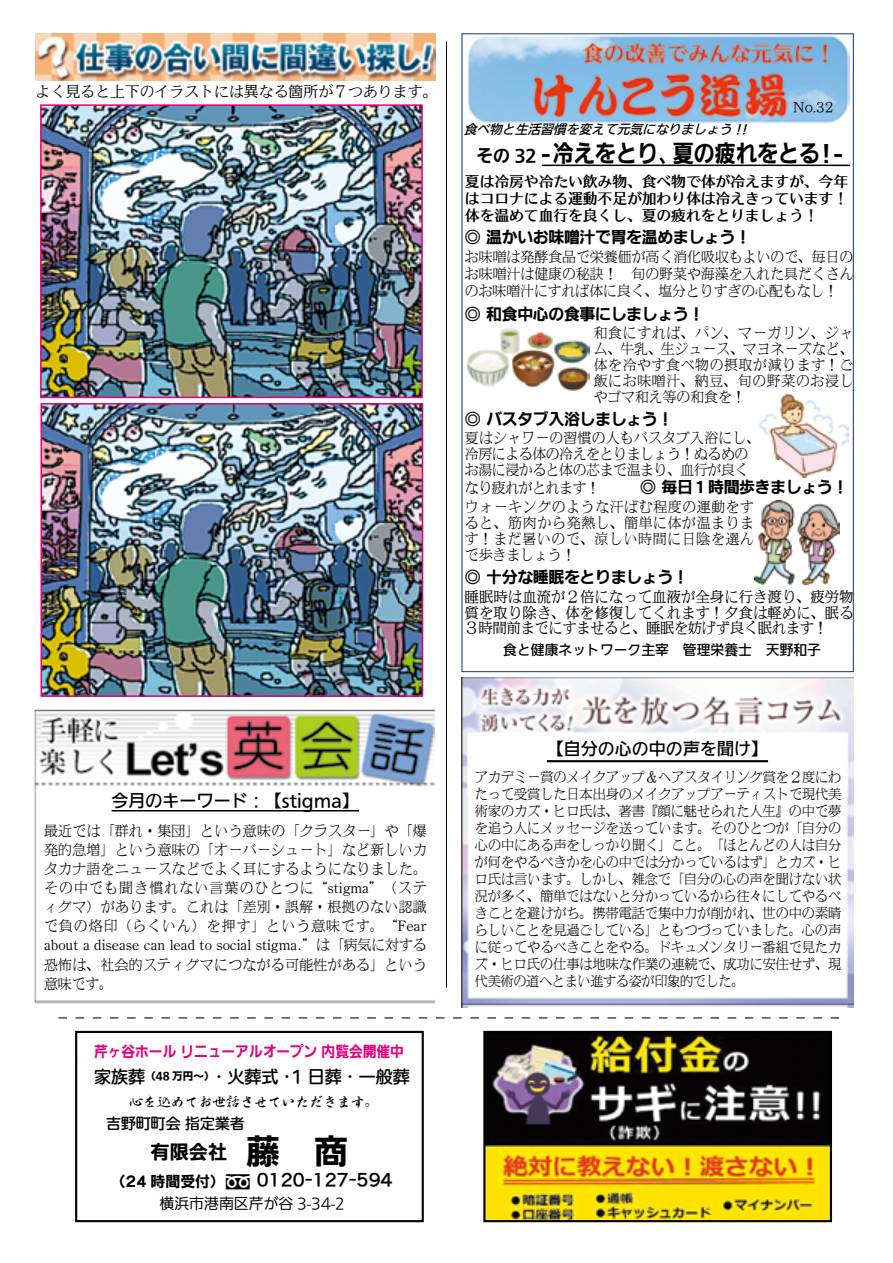
<style>
.page{position:relative;width:893px;height:1263px;background:#fff}
.page>*{position:absolute;margin:0;border:0;box-sizing:border-box;transform-origin:0 0}
.t1{font:700 23.4px "Iwa UD Go Dsp Pro";color:#000;scale:.9 1}
.t2{font:700 19.2px "Iwa Go O Kn Pro";color:#000}
.t3{font:700 19.2px "Iwa UD Go Dsp Pro";color:#000}
.t4{font:500 16.95px "Iwa UDR Go Pro";color:#000}
.t5{font:500 16.95px "Iwa UD Go Dsp Pro";color:#000}
.t6{font:500 16.95px "Iwa UD Go Hon Pro";color:#000}
.t7{font:700 15.9px "Iwa N Go Pro";letter-spacing:-.025em;color:#000}
.t8{font:700 14.85px/17px "Iwa Min Go Pro";letter-spacing:-.01em;color:#000;text-align:justify}
.t9{font:100 14.85px "Iwa UD Min Pro";color:#000}
.t10{font:700 14.85px "Iwa UD Go Dsp Pro";color:#e4007f;scale:.92 1}
.t11{font:100 14.85px "Iwa UD Go Hon Pro";color:#000}
.t12{font:500 14.85px "Iwa UDR Go Pro";color:#000}
.t13{font:700 14.85px "Iwa N Go Pro";color:#000}
.t14{font:100 13.8px/19.2px "Iwa M News Pro";letter-spacing:.005em;color:#000;text-align:justify}
.t15{font:500 13.8px/15.9px "Iwa M News Pro";letter-spacing:.01em;color:#000;text-align:justify}
.t16{font:100 13.8px/15.9px "Iwa M News Pro";letter-spacing:-.025em;color:#000}
.t17{font:500 13.8px "Iwa UD Go Hon Pro";color:#000}
.t18{font:13.8px "Hakusyu Gyosyo";color:#000}
.t19{font:100 13.35px/17px "Iwa M News Pro";letter-spacing:-.005em;color:#000;text-align:justify}
.t20{font:italic 500 12.75px "Iwa UD Go Hon Pro";color:#000}
.t21{font:100 12.75px "Iwa UD Min Pro";color:#000}
.s1{font-family:"Iwa UD Go Dsp Pro Eb";font-weight:400;font-size:10.65px}
.s2{font-family:"Koz Go Pro";font-weight:400}
.s3{font-size:34.05px}
.s4{font-size:16.95px}
.s5{font-size:25.5px}
.s6{font-family:"Iwa M News Pro";font-weight:100;font-size:13.8px}
.s7{font-size:12.75px}
</style>
<div class="page">
<img style="left:467px;top:36px;width:382px;height:87px">
<hr style="left:542px;top:165px;width:308px;height:1px;background:#000">
<img style="left:462px;top:678px;width:391px;height:329px">
<svg style="left:58px;top:1017px;width:781px;height:1px"></svg>
<div style="left:75px;top:1031px;width:349px;height:191px;border:2px solid #000"></div>
<img style="left:36px;top:34px;width:399px;height:47px">
<hr style="left:446px;top:41px;width:1px;height:947px;background:#000">
<img style="left:43px;top:107px;width:377px;height:288px">
<div style="left:40px;top:104px;width:383px;height:294px;border:2px solid #e4007f"></div>
<img style="left:43px;top:405px;width:378px;height:290px">
<div style="left:41px;top:403px;width:382px;height:294px;border:1px solid #e4007f"></div>
<img style="left:36px;top:711px;width:398px;height:292px">
<div style="left:34px;top:709px;width:402px;height:296px;border:1px solid #fff"></div>
<hr style="left:112px;top:810px;width:247px;height:1px;background:#000">
<hr style="left:547px;top:760px;width:221px;height:2px;background:#000">
<img style="left:486px;top:1034px;width:343px;height:185px">
<div style="left:483px;top:1031px;width:349px;height:191px;border:2px solid #000"></div>
<img style="left:466px;top:328px;width:123px;height:62px">
<img style="left:760px;top:393px;width:89px;height:85px">
<img style="left:754px;top:500px;width:85px;height:86px">
<p class="t9" style="left:36px;top:80px;width:403px">よく見ると上下のイラストには異なる箇所が７つあります。</p>
<p class="t5" style="left:112px;top:787px;width:249px">今月のキーワード：【stigma】</p>
<p class="t14" style="left:44px;top:820px;width:384px">最近では「群れ・集団」という意味の「クラスター」や「爆発的急増」という意味の「オーバーシュート」など新しいカタカナ語をニュースなどでよく耳にするようになりました。その中でも聞き慣れない言葉のひとつに“stigma”（スティグマ）があります。これは「差別・誤解・根拠のない認識で負の烙印（らくいん）を押す」という意味です。“Fear about a disease can lead to social stigma.”は「病気に対する恐怖は、社会的スティグマにつながる可能性がある」という意味です。</p>
<p class="t10" style="left:94px;top:1041px;width:338px">芹ヶ谷ホール リニューアルオープン 内覧会開催中</p>
<p class="t4" style="left:94px;top:1064px;width:317px">家族葬<span class="s1">（48 万円～）</span><span class="s2">･</span>火葬式･1 日葬･一般葬</p>
<p class="t18" style="left:130px;top:1094px;width:250px">心を込めてお世話させていただきます。</p>
<h2 class="t3" style="left:151px;top:1137px;width:199px">有限会社　<span class="s3">藤　商</span></h2>
<p class="t12" style="left:106px;top:1113px;width:140px">吉野町町会 指定業者</p>
<p class="t13" style="left:111px;top:1170px;width:116px">（24 時間受付）</p>
<h2 class="t2" style="left:257px;top:1166px;width:137px">0120-127-594</h2>
<p class="t11" style="left:159px;top:1193px;width:187px">横浜市港南区芹が谷 3-34-2</p>
<p class="t21" style="left:793px;top:98px;width:41px">No.32</p>
<p class="t20" style="left:464px;top:120px;width:290px">食べ物と生活習慣を変えて元気になりましょう !!</p>
<h1 class="t1" style="left:476px;top:136px;width:408px"><span class="s4">その 32</span> <span class="s5">-</span>冷えをとり､夏の疲れをとる!<span class="s5">-</span></h1>
<p class="t8" style="left:465px;top:174px;width:385px">夏は冷房や冷たい飲み物、食べ物で体が冷えますが、今年はコロナによる運動不足が加わり体は冷えきっています！体を温めて血行を良くし、夏の疲れをとりましょう！</p>
<p class="t7" style="left:465px;top:225px;width:288px">◎ 温かいお味噌汁で胃を温めましょう！</p>
<p class="t14" style="left:465px;top:248px;width:390px;line-height:17px">お味噌は発酵食品で栄養価が高く消化吸収もよいので、毎日のお味噌汁は健康の秘訣！　旬の野菜や海藻を入れた具だくさんのお味噌汁にすれば体に良く、塩分とりすぎの心配もなし！</p>
<p class="t7" style="left:465px;top:302px;width:241px">◎ 和食中心の食事にしましょう！</p>
<p class="t14" style="left:594px;top:324px;width:261px;line-height:15.9px">和食にすれば、パン、マーガリン、ジャム、牛乳、生ジュース、マヨネーズなど、体を冷やす食べ物の摂取が減ります！ご飯にお味噌汁、納豆、旬の野菜のお浸しやゴマ和え等の和食を！</p>
<p class="t7" style="left:465px;top:407px;width:210px">◎ バスタブ入浴しましょう！</p>
<p class="t16" style="left:465px;top:430px;width:296px">夏はシャワーの習慣の人もバスタブ入浴にし、冷房による体の冷えをとりましょう！ぬるめのお湯に浸かると体の芯まで温まり、血行が良く</p>
<p class="t7" style="left:465px;top:475px;width:385px"><span class="s6">なり疲れがとれます！　　</span> ◎ 毎日１時間歩きましょう！</p>
<p class="t14" style="left:465px;top:499px;width:291px;line-height:15.9px">ウォーキングのような汗ばむ程度の運動をすると、筋肉から発熱し、簡単に体が温まります！まだ暑いので、涼しい時間に日陰を選んで歩きましょう！</p>
<p class="t7" style="left:465px;top:565px;width:225px">◎ 十分な睡眠をとりましょう！</p>
<p class="t15" style="left:465px;top:588px;width:390px">睡眠時は血流が２倍になって血液が全身に行き渡り、疲労物質を取り除き、体を修復してくれます！夕食は軽めに、眠る３時間前までにすませると、睡眠を妨げず良く眠れます！</p>
<p class="t17" style="left:465px;top:639px;width:358px"><span class="s7">　　　</span>食と健康ネットワーク主宰　管理栄養士　天野和子</p>
<p class="t6" style="left:547px;top:736px;width:223px">【自分の心の中の声を聞け】</p>
<p class="t19" style="left:475px;top:768px;width:368px">アカデミー賞のメイクアップ＆ヘアスタイリング賞を２度にわたって受賞した日本出身のメイクアップアーティストで現代美術家のカズ・ヒロ氏は、著書『顔に魅せられた人生』の中で夢を追う人にメッセージを送っています。そのひとつが「自分の心の中にある声をしっかり聞く」こと。「ほとんどの人は自分が何をやるべきかを心の中では分かっているはず」とカズ・ヒロ氏は言います。しかし、雑念で「自分の心の声を聞けない状況が多く、簡単ではないと分かっているから往々にしてやるべきことを避けがち。携帯電話で集中力が削がれ、世の中の素晴らしいことを見過ごしている」ともつづっていました。心の声に従ってやるべきことをやる。ドキュメンタリー番組で見たカズ・ヒロ氏の仕事は地味な作業の連続で、成功に安住せず、現代美術の道へとまい進する姿が印象的でした。</p>
</div>
